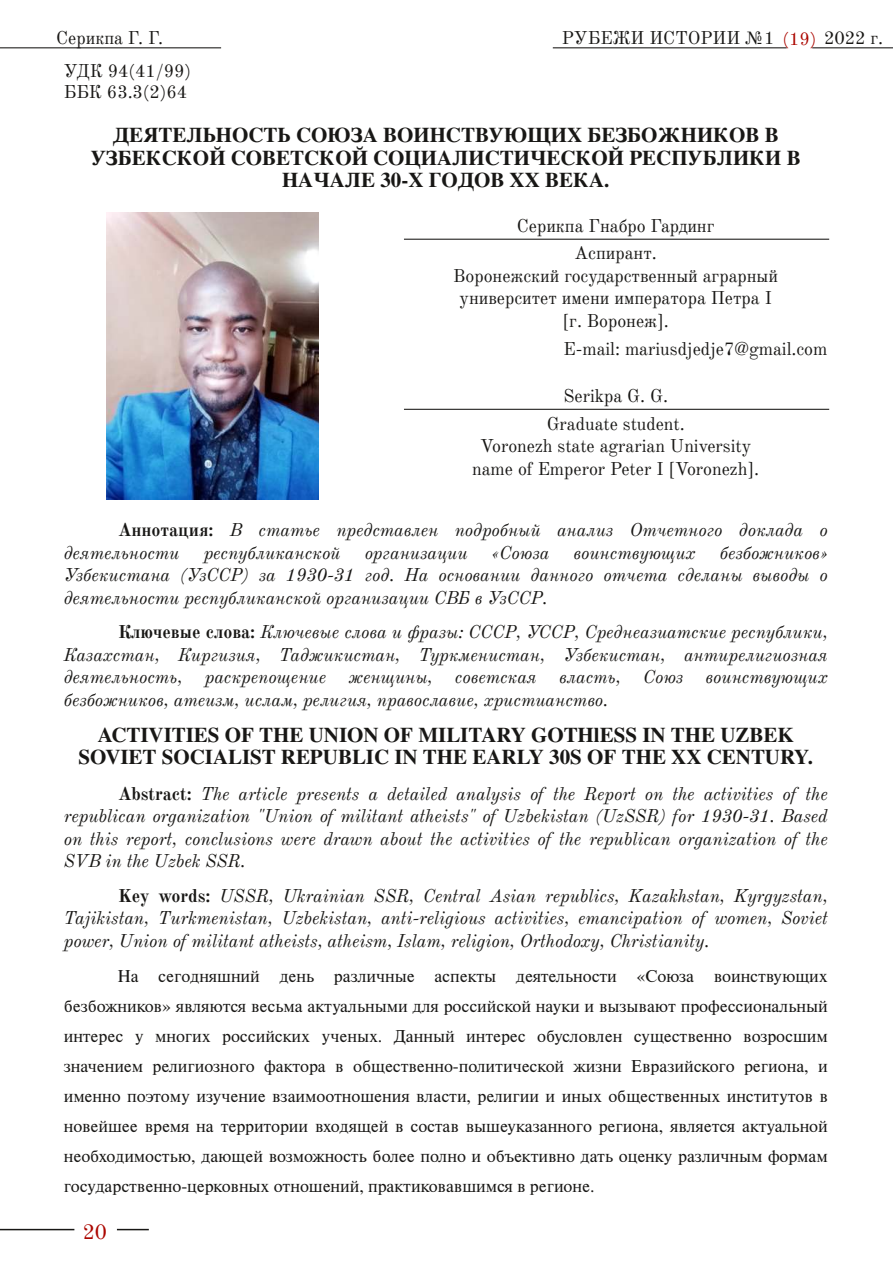
<style>
.page{position:relative;width:893px;height:1263px;background:#fff}
.page>*{position:absolute;margin:0;border:0;box-sizing:border-box;transform-origin:0 0}
.t1{font:500 21px/22.5px "Nimbus Rom No 9 L";color:#181715;text-align:center}
.t2{font:21px "Old Standard TT";color:#ac0700}
.t3{font:italic 18px/22.5px "Old Standard TT";letter-spacing:-.005em;color:#181715;text-align:justify}
.t4{font:18px/30px "Nimbus Roman";letter-spacing:-.005em;color:#181715;text-align:justify}
.t5{font:18px/22.5px "Old Standard TT";letter-spacing:-.005em;color:#181715;text-align:center}
.s1{color:#ac0700}
.s2{font-weight:700;font-style:normal}
</style>
<div class="page">
<hr style="left:0;top:47px;width:221px;height:1px;background:#181715">
<hr style="left:812px;top:47px;width:81px;height:1px;background:#181715">
<hr style="left:553px;top:47px;width:234px;height:1px;background:#181715">
<hr style="left:0;top:1229px;width:74px;height:1px;background:#181715">
<hr style="left:117px;top:1229px;width:32px;height:1px;background:#181715">
<img style="left:106px;top:213px;width:213px;height:287px">
<hr style="left:404px;top:239px;width:425px;height:1px;background:#181715">
<hr style="left:404px;top:409px;width:425px;height:1px;background:#181715">
<p class="t5" style="left:56px;top:29px;width:109px">Серикпа Г. Г.</p>
<p class="t5" style="left:64px;top:62px;width:129px;line-height:21.3px;text-align:left">УДК 94(41/99)<br>ББК 63.3(2)64</p>
<p class="t5" style="left:562px;top:29px;width:323px">РУБЕЖИ ИСТОРИИ №1 <span class="s1">(19)</span> 2022 г.</p>
<p class="t1" style="left:91px;top:124px;width:711px">ДЕЯТЕЛЬНОСТЬ СОЮЗА ВОИНСТВУЮЩИХ БЕЗБОЖНИКОВ В<br>УЗБЕКСКОЙ СОВЕТСКОЙ СОЦИАЛИСТИЧЕСКОЙ РЕСПУБЛИКИ В<br>НАЧАЛЕ 30-Х ГОДОВ ХХ ВЕКА.</p>
<p class="t5" style="left:517px;top:214px;width:199px;line-height:27.3px">Серикпа Гнабро Гардинг<br>Аспирант.</p>
<p class="t5" style="left:453px;top:266px;width:326px">Воронежский государственный аграрный университет имени императора Петра I [г. Воронеж].</p>
<p class="t5" style="left:563px;top:340px;width:265px">E-mail: mariusdjedje7@gmail.com</p>
<p class="t5" style="left:547px;top:384px;width:140px;line-height:27.6px">Serikpa G. G.<br>Graduate student.</p>
<p class="t5" style="left:472px;top:437px;width:289px">Voronezh state agrarian University name of Emperor Peter I [Voronezh].</p>
<p class="t3" style="left:64px;top:521px;width:765px;text-indent:54px"><span class="s2">Аннотация:</span> В статье представлен подробный анализ Отчетного доклада о деятельности</p>
<p class="t3" style="left:204px;top:543px;width:138px">республиканской</p>
<p class="t3" style="left:365px;top:543px;width:104px">организации</p>
<p class="t3" style="left:492px;top:543px;width:59px">«Союза</p>
<p class="t3" style="left:573px;top:543px;width:124px">воинствующих</p>
<p class="t3" style="left:64px;top:543px;width:765px;text-indent:656px">безбожников» Узбекистана (УзССР) за 1930-31 год. На основании данного отчета сделаны выводы о деятельности республиканской организации СВБ в УзССР.</p>
<p class="t3" style="left:64px;top:623px;width:765px;text-indent:54px"><span class="s2">Ключевые слова:</span> Ключевые слова и фразы: СССР, УССР, Среднеазиатские республики, Казахстан, Киргизия, Таджикистан, Туркменистан, Узбекистан, антирелигиозная деятельность, раскрепощение женщины, советская власть, Союз воинствующих безбожников, атеизм, ислам, религия, православие, христианство.</p>
<p class="t1" style="left:79px;top:723px;width:736px">ACTIVITIES OF THE UNION OF MILITARY GOTHlESS IN THE UZBEK<br>SOVIET SOCIALIST REPUBLIC IN THE EARLY 30S OF THE XX CENTURY.</p>
<p class="t3" style="left:64px;top:784px;width:765px;text-indent:54px"><span class="s2">Abstract:</span> The article presents a detailed analysis of the Report on the activities of the republican organization "Union of militant atheists" of Uzbekistan (UzSSR) for 1930-31. Based on this report, conclusions were drawn about the activities of the republican organization of the SVB in the Uzbek SSR.</p>
<p class="t3" style="left:64px;top:886px;width:765px;text-indent:54px"><span class="s2">Key words:</span> USSR, Ukrainian SSR, Central Asian republics, Kazakhstan, Kyrgyzstan, Tajikistan, Turkmenistan, Uzbekistan, anti-religious activities, emancipation of women, Soviet power, Union of militant atheists, atheism, Islam, religion, Orthodoxy, Christianity.</p>
<p class="t4" style="left:64px;top:960px;width:766px;text-indent:54px">На сегодняшний день различные аспекты деятельности «Союза воинствующих безбожников» являются весьма актуальными для российской науки и вызывают профессиональный интерес у многих российских ученых. Данный интерес обусловлен существенно возросшим значением религиозного фактора в общественно-политической жизни Евразийского региона, и именно поэтому изучение взаимоотношения власти, религии и иных общественных институтов в новейшее время на территории входящей в состав вышеуказанного региона, является актуальной необходимостью, дающей возможность более полно и объективно дать оценку различным формам государственно-церковных отношений, практиковавшимся в регионе.</p>
<p class="t2" style="left:83px;top:1224px;width:26px">20</p>
</div>
